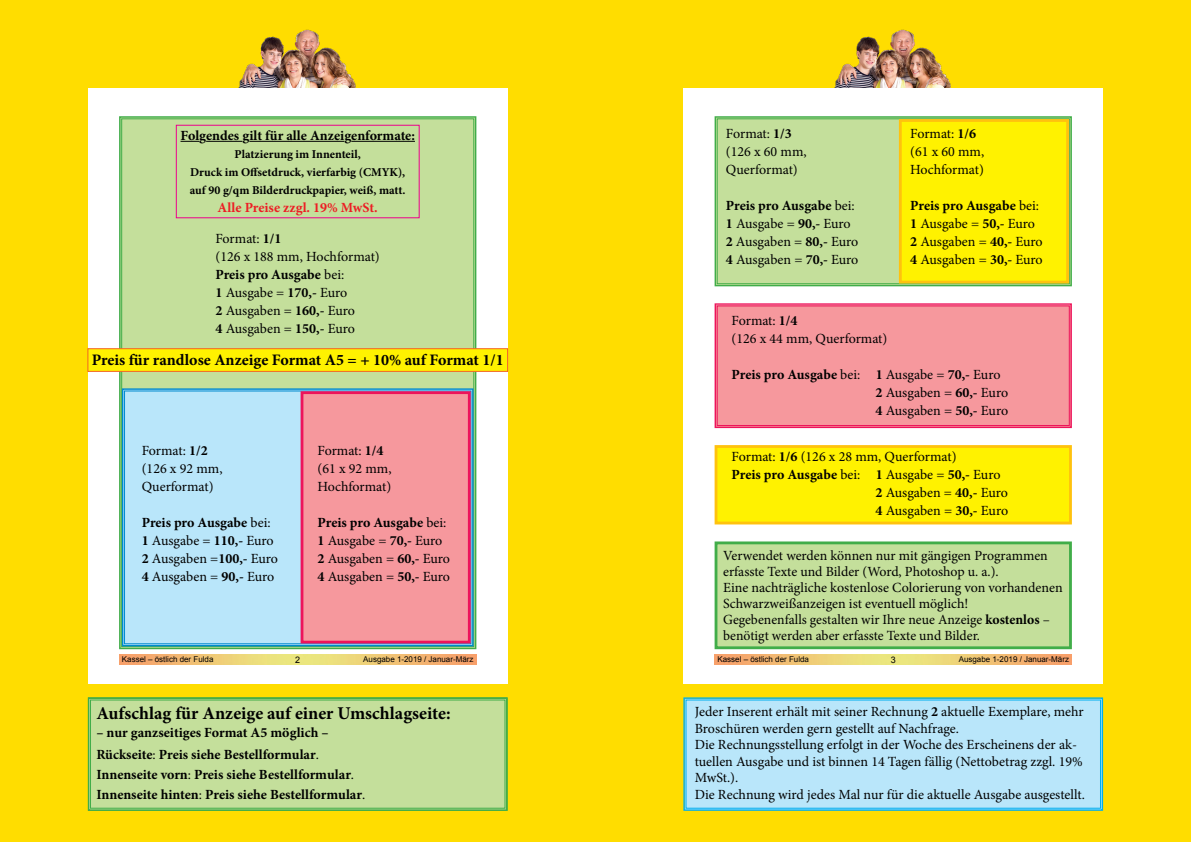
<style>
.page{position:relative;width:1191px;height:842px;background:#fff}
.page>*{position:absolute;margin:0;border:0;box-sizing:border-box;transform-origin:0 0}
.t1{font:700 18px "Minion Pro";color:#000}
.t2{font:700 16px "Minion Pro";color:#000}
.t3{font:14px/18px "Minion Pro";color:#000}
.t4{font:700 14px/22px "Minion Pro";color:#000}
.t5{font:700 14px "Minion Pro";color:#ed1d24}
.t6{font:700 12px/18px "Minion Pro";color:#000;text-align:center}
.t7{font:9px "Arial";color:#000}
.t8{font:8px "Arial";color:#000}
.s1{font-weight:700}
.s2{font-weight:400}
</style>
<div class="page">
<div style="left:0;top:0;width:595px;height:842px;background:#fd0"></div>
<div style="left:595px;top:0;width:596px;height:842px;background:#fd0"></div>
<img style="left:238px;top:29px;width:118px;height:59px">
<img style="left:834px;top:29px;width:117px;height:59px">
<svg style="left:87px;top:697px;width:421px;height:114px;background:#bcdb95"></svg>
<div style="left:88px;top:88px;width:419px;height:595px;background:#fff"></div>
<svg style="left:119px;top:116px;width:358px;height:534px;background:#bedc97"></svg>
<svg style="left:121px;top:388px;width:353px;height:259px;background:#acdff5"></svg>
<div style="left:300px;top:391px;width:171px;height:252px;background:#f6989d;border:3px solid #ed145b"></div>
<div style="left:683px;top:88px;width:420px;height:595px;background:#fff"></div>
<svg style="left:714px;top:116px;width:358px;height:171px;background:#bddc98"></svg>
<div style="left:717px;top:119px;width:352px;height:165px;border:1px solid #41ad49"></div>
<div style="left:714px;top:303px;width:358px;height:126px;background:#f6989d"></div>
<div style="left:717px;top:306px;width:352px;height:120px;border:1px solid #ed145b"></div>
<div style="left:714px;top:445px;width:357px;height:79px;background:#fff200;border:3px solid #ffc20e"></div>
<div style="left:714px;top:541px;width:357px;height:108px;background:#c4df9b;border:3px solid #41ad49"></div>
<div style="left:899px;top:119px;width:170px;height:164px;background:#fff200;border:3px solid #ffc20e"></div>
<svg style="left:683px;top:697px;width:420px;height:114px;background:#afe2f7"></svg>
<svg style="left:180px;top:141px;width:19px;height:1px"></svg>
<hr style="left:206px;top:141px;width:36px;height:1px;background:#000">
<hr style="left:249px;top:141px;width:95px;height:1px;background:#000">
<hr style="left:351px;top:141px;width:64px;height:1px;background:#000">
<div style="left:176px;top:125px;width:244px;height:93px;border:1px solid #ec008c"></div>
<img style="left:119px;top:655px;width:357px;height:10px">
<img style="left:714px;top:655px;width:357px;height:10px">
<div style="left:87px;top:348px;width:421px;height:24px;background:#fff200;border:1px solid #f26522"></div>
<p class="t4" style="left:180px;top:124px;width:236px">Folgendes gilt für alle Anzeigenformate:</p>
<p class="t6" style="left:190px;top:145px;width:217px">Platzierung im Innenteil,<br>Druck im Offsetdruck, vierfarbig (CMYK), auf 90 g/qm Bilderdruckpapier, weiß, matt.</p>
<p class="t5" style="left:218px;top:198px;width:162px">Alle Preise zzgl. 19% MwSt.</p>
<p class="t3" style="left:215px;top:229px;width:166px">Format: <span class="s1">1/1<br></span>(126 x 188 mm, Hochformat)<br><span class="s1">Preis pro Ausgabe</span> bei:<br><span class="s1">1</span> Ausgabe = <span class="s1">170,-</span> Euro<br><span class="s1">2</span> Ausgaben = <span class="s1">160,-</span> Euro<br><span class="s1">4</span> Ausgaben = <span class="s1">150,-</span> Euro</p>
<p class="t2" style="left:92px;top:348px;width:413px">Preis für randlose Anzeige Format A5 = + 10% auf Format 1/1</p>
<p class="t3" style="left:142px;top:442px;width:82px">Format: <span class="s1">1/2 </span>(126 x 92 mm,<br>Querformat)</p>
<p class="t3" style="left:142px;top:514px;width:138px"><span class="s1">Preis pro Ausgabe</span> bei:<br><span class="s1">1</span> Ausgabe = <span class="s1">110,-</span> Euro<br><span class="s1">2</span> Ausgaben =<span class="s1">100,-</span> Euro<br><span class="s1">4</span> Ausgaben = <span class="s1">90,-</span> Euro</p>
<p class="t3" style="left:317px;top:442px;width:75px">Format: <span class="s1">1/4 </span>(61 x 92 mm,<br>Hochformat)</p>
<p class="t3" style="left:317px;top:514px;width:134px"><span class="s1">Preis pro Ausgabe</span> bei:<br><span class="s1">1</span> Ausgabe = <span class="s1">70,-</span> Euro<br><span class="s1">2</span> Ausgaben = <span class="s1">60,-</span> Euro<br><span class="s1">4</span> Ausgaben = <span class="s1">50,-</span> Euro</p>
<p class="t3" style="left:726px;top:124px;width:82px">Format: <span class="s1">1/3 </span>(126 x 60 mm,<br>Querformat)</p>
<p class="t3" style="left:726px;top:196px;width:134px"><span class="s1">Preis pro Ausgabe</span> bei:<br><span class="s1">1</span> Ausgabe = <span class="s1">90,-</span> Euro<br><span class="s1">2</span> Ausgaben = <span class="s1">80,-</span> Euro<br><span class="s1">4</span> Ausgaben = <span class="s1">70,-</span> Euro</p>
<p class="t3" style="left:910px;top:124px;width:75px">Format: <span class="s1">1/6 </span>(61 x 60 mm,<br>Hochformat)</p>
<p class="t3" style="left:910px;top:196px;width:134px"><span class="s1">Preis pro Ausgabe</span> bei:<br><span class="s1">1</span> Ausgabe = <span class="s1">50,-</span> Euro<br><span class="s1">2</span> Ausgaben = <span class="s1">40,-</span> Euro<br><span class="s1">4</span> Ausgaben = <span class="s1">30,-</span> Euro</p>
<p class="t3" style="left:731px;top:311px;width:157px">Format: <span class="s1">1/4<br></span>(126 x 44 mm, Querformat)</p>
<p class="t3" style="left:875px;top:365px;width:134px;text-indent:-144px"><span class="s1">Preis pro Ausgabe</span> bei: <span class="s1">1</span> Ausgabe = <span class="s1">70,-</span> Euro<br><span class="s1">2</span> Ausgaben = <span class="s1">60,-</span> Euro<br><span class="s1">4</span> Ausgaben = <span class="s1">50,-</span> Euro</p>
<p class="t3" style="left:731px;top:447px;width:226px">Format: <span class="s1">1/6</span> (126 x 28 mm, Querformat)</p>
<p class="t4" style="left:731px;top:463px;width:270px">Preis pro Ausgabe <span class="s2">bei:</span> 1 <span class="s2">Ausgabe =</span> 50,- <span class="s2">Euro</span></p>
<p class="t3" style="left:875px;top:484px;width:134px"><span class="s1">2</span> Ausgaben = <span class="s1">40,-</span> Euro</p>
<p class="t3" style="left:875px;top:502px;width:134px"><span class="s1">4</span> Ausgaben = <span class="s1">30,-</span> Euro</p>
<p class="t3" style="left:723px;top:548px;width:341px;line-height:16px">Verwendet werden können nur mit gängigen Programmen erfasste Texte und Bilder (Word, Photoshop u. a.).<br>Eine nachträgliche kostenlose Colorierung von vorhandenen Schwarzweißanzeigen ist eventuell möglich!<br>Gegebenenfalls gestalten wir Ihre neue Anzeige <span class="s1">kostenlos</span> – benötigt werden aber erfasste Texte und Bilder.</p>
<p class="t8" style="left:122px;top:654px;width:93px">Kassel – östlich der Fulda</p>
<p class="t7" style="left:295px;top:654px;width:7px">2</p>
<p class="t8" style="left:363px;top:654px;width:112px">Ausgabe 1-2019 / Januar-März</p>
<p class="t8" style="left:717px;top:654px;width:93px">Kassel – östlich der Fulda</p>
<p class="t7" style="left:890px;top:654px;width:7px">3</p>
<p class="t8" style="left:958px;top:654px;width:112px">Ausgabe 1-2019 / Januar-März</p>
<p class="t1" style="left:96px;top:700px;width:356px">Aufschlag für Anzeige auf einer Umschlagseite:</p>
<p class="t4" style="left:96px;top:721px;width:234px">– nur ganzseitiges Format A5 möglich –<br>Rückseite<span class="s2">:</span> Preis siehe Bestellformular<span class="s2">.</span></p>
<p class="t4" style="left:96px;top:764px;width:270px;line-height:20px">Innenseite vorn<span class="s2">:</span> Preis siehe Bestellformular<span class="s2">.<br></span>Innenseite hinten<span class="s2">:</span> Preis siehe Bestellformular<span class="s2">.</span></p>
<p class="t3" style="left:694px;top:703px;width:392px;line-height:16.5px">Jeder Inserent erhält mit seiner Rechnung <span class="s1">2</span> aktuelle Exemplare, mehr Broschüren werden gern gestellt auf Nachfrage.<br>Die Rechnungsstellung erfolgt in der Woche des Erscheinens der ak&shy;tuellen Ausgabe und ist binnen 14 Tagen fällig (Nettobetrag zzgl. 19% MwSt.).<br>Die Rechnung wird jedes Mal nur für die aktuelle Ausgabe ausgestellt.</p>
</div>
